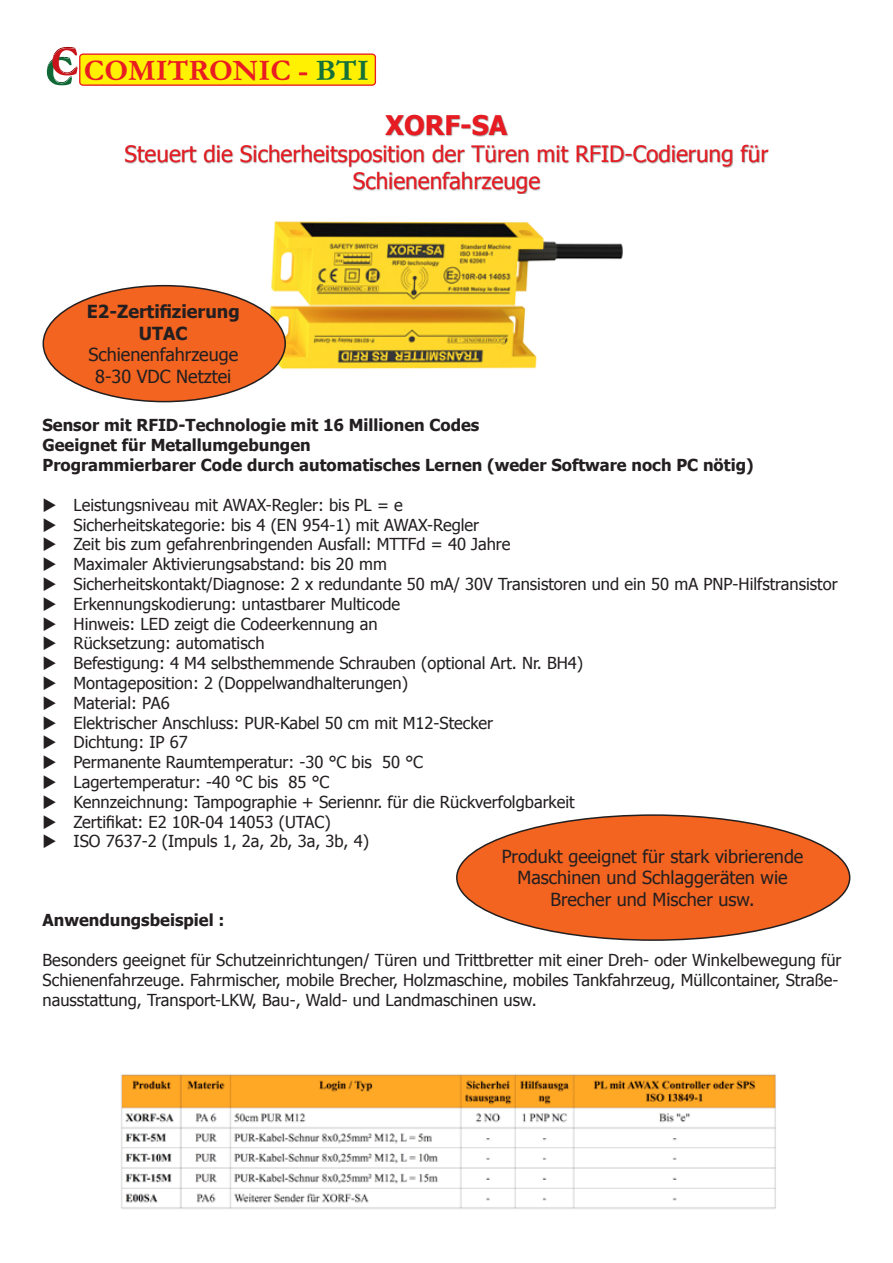
<style>
.page{position:relative;width:893px;height:1263px;background:#fff}
.page>*{position:absolute;margin:0;border:0;box-sizing:border-box;transform-origin:0 0}
.t1{font:700 30.15px "Garamond";color:#e91c22}
.t2{font:700 27px "Tahoma";color:#e71b22}
.t3{font:22.5px/27px "Tahoma";color:#e71b22;text-align:center}
.t4{font:18px/21.6px "Tahoma";color:#231f20;text-align:center}
.t5{font:700 18px/21.6px "Tahoma";color:#231f20;text-align:center}
.t6{font:16.5px/19.8px "Tahoma";color:#231f20}
.t7{font:700 16.5px/19.8px "Tahoma";color:#231f20}
.s1{color:#157039}
</style>
<div class="page">
<div style="left:80px;top:54px;width:295px;height:31px;background:#fff101;border-radius:3px"></div>
<div style="left:79px;top:53px;width:297px;height:33px;border:1px solid #e91c22;border-radius:3px"></div>
<svg style="left:47px;top:47px;width:31px;height:38px"></svg>
<div style="left:125px;top:115px;width:643px;height:79px;background:#231f20;opacity:.5"></div>
<img style="left:260px;top:221px;width:363px;height:159px">
<img style="left:121px;top:1074px;width:655px;height:135px">
<div style="left:43px;top:286px;width:242px;height:116px;background:#f36421;border-radius:50%"></div>
<div style="left:457px;top:815px;width:393px;height:125px;background:#f36421;border-radius:50%"></div>
<h1 class="t1" style="left:84px;top:52px;width:287px">COMITRONIC - <span class="s1">BTI</span></h1>
<h2 class="t2" style="left:386px;top:108px;width:123px">XORF-SA</h2>
<h3 class="t3" style="left:125px;top:140px;width:645px">Steuert die Sicherheitsposition der Türen mit RFID-Codierung für<br>Schienenfahrzeuge</h3>
<p class="t5" style="left:87px;top:300px;width:154px">E2-Zertifizierung<br>UTAC</p>
<p class="t4" style="left:88px;top:343px;width:151px">Schienenfahrzeuge<br>8-30 VDC Netztei</p>
<p class="t7" style="left:43px;top:415px;width:712px">Sensor mit RFID-Technologie mit 16 Millionen Codes<br>Geeignet für Metallumgebungen<br>Programmierbarer Code durch automatisches Lernen (weder Software noch PC nötig)</p>
<p class="t6" style="left:43px;top:494px;width:362px">◆ Leistungsniveau mit AWAX-Regler: bis PL = e</p>
<p class="t6" style="left:43px;top:514px;width:438px">◆ Sicherheitskategorie: bis 4 (EN 954-1) mit AWAX-Regler</p>
<p class="t6" style="left:43px;top:534px;width:469px">◆ Zeit bis zum gefahrenbringenden Ausfall: MTTFd = 40 Jahre</p>
<p class="t6" style="left:43px;top:554px;width:346px">◆ Maximaler Aktivierungsabstand: bis 20 mm</p>
<p class="t6" style="left:43px;top:573px;width:797px">◆ Sicherheitskontakt/Diagnose: 2 x redundante 50 mA/ 30V Transistoren und ein 50 mA PNP-Hilfstransistor</p>
<p class="t6" style="left:43px;top:593px;width:359px">◆ Erkennungskodierung: untastbarer Multicode</p>
<p class="t6" style="left:43px;top:613px;width:337px">◆ Hinweis: LED zeigt die Codeerkennung an</p>
<p class="t6" style="left:43px;top:633px;width:224px">◆ Rücksetzung: automatisch</p>
<p class="t6" style="left:43px;top:653px;width:542px">◆ Befestigung: 4 M4 selbsthemmende Schrauben (optional Art. Nr. BH4)</p>
<p class="t6" style="left:43px;top:672px;width:367px">◆ Montageposition: 2 (Doppelwandhalterungen)</p>
<p class="t6" style="left:43px;top:692px;width:129px">◆ Material: PA6</p>
<p class="t6" style="left:43px;top:712px;width:452px">◆ Elektrischer Anschluss: PUR-Kabel 50 cm mit M12-Stecker</p>
<p class="t6" style="left:43px;top:732px;width:147px">◆ Dichtung: IP 67</p>
<p class="t6" style="left:43px;top:752px;width:382px">◆ Permanente Raumtemperatur: -30 °C bis 50 °C</p>
<p class="t6" style="left:43px;top:771px;width:288px">◆ Lagertemperatur: -40 °C bis 85 °C</p>
<p class="t6" style="left:43px;top:791px;width:534px">◆ Kennzeichnung: Tampographie + Seriennr. für die Rückverfolgbarkeit</p>
<p class="t6" style="left:43px;top:811px;width:290px">◆ Zertifikat: E2 10R-04 14053 (UTAC)</p>
<p class="t6" style="left:43px;top:831px;width:328px">◆ ISO 7637-2 (Impuls 1, 2a, 2b, 3a, 3b, 4)</p>
<p class="t4" style="left:502px;top:845px;width:303px">Produkt geeignet für stark vibrierende<br>Maschinen und Schlaggeräten wie<br>Brecher und Mischer usw.</p>
<p class="t7" style="left:43px;top:910px;width:183px">Anwendungsbeispiel :</p>
<p class="t6" style="left:43px;top:949px;width:800px">Besonders geeignet für Schutzeinrichtungen/ Türen und Trittbretter mit einer Dreh- oder Winkelbewegung für<br>Schienenfahrzeuge. Fahrmischer, mobile Brecher, Holzmaschine, mobiles Tankfahrzeug, Müllcontainer, Straße&shy;nausstattung, Transport-LKW, Bau-, Wald- und Landmaschinen usw.</p>
</div>
